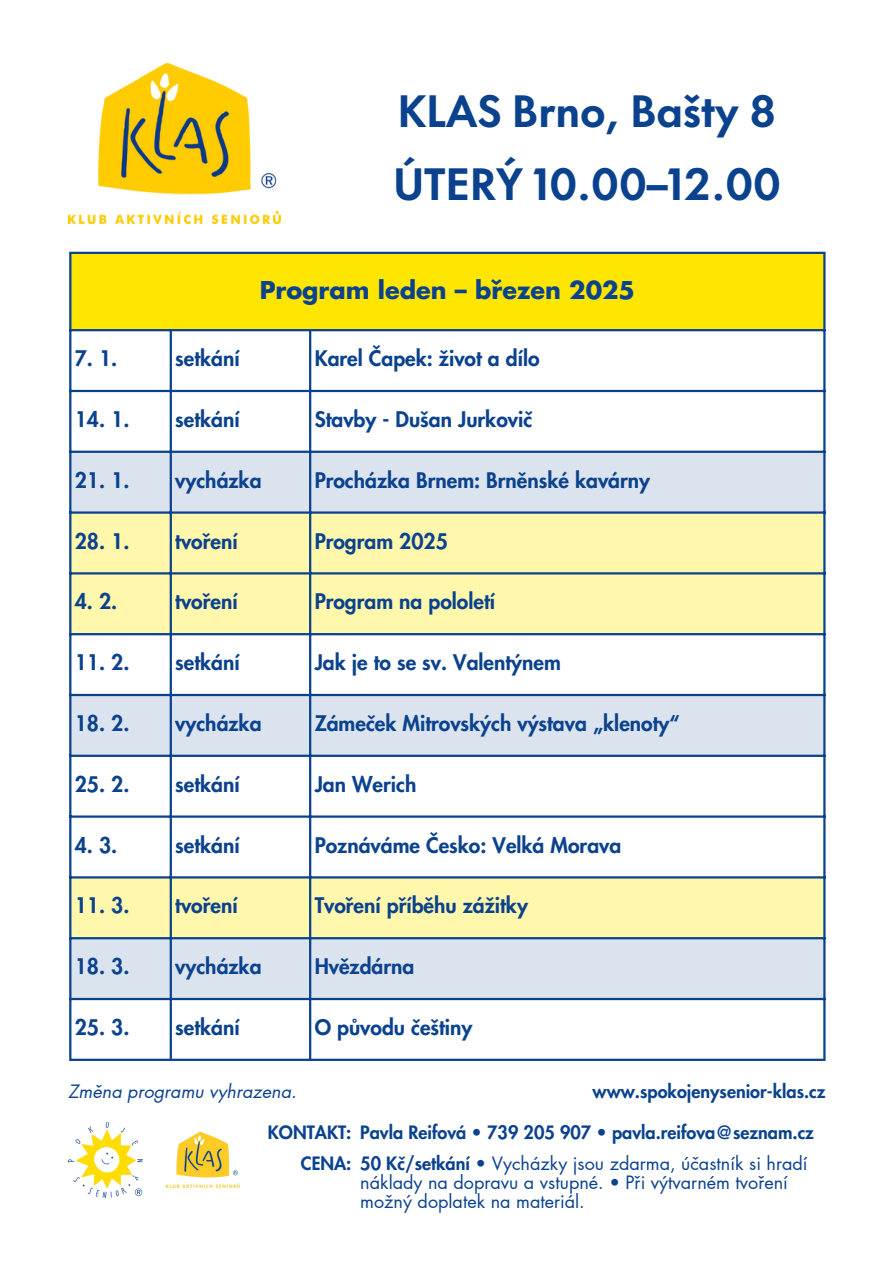
<style>
.page{position:relative;width:894px;height:1264px;background:#fff}
.page>*{position:absolute;margin:0;border:0;box-sizing:border-box;transform-origin:0 0}
.t1{font:700 42px/73.2px "Futura Now Headline";color:#0b428e}
.t2{font:700 24px "Futura LT Pro";color:#0b428e}
.t3{font:800 21px "Futura LT Pro";color:#0b428e}
.t4{font:18px/19.2px "Futura LT Pro";color:#0b428e}
.t5{font:800 18px "Futura LT Pro";color:#0b428e}
.t6{font:italic 18px "Futura LT Pro";color:#0b428e}
.s1{font-weight:800}
</style>
<div class="page">
<div style="left:70px;top:252px;width:754px;height:78px;background:#ffe600"></div>
<svg style="left:71px;top:331px;width:752px;height:119px"></svg>
<div style="left:71px;top:453px;width:752px;height:544px;background:#dbe3ee"></div>
<svg style="left:71px;top:513px;width:752px;height:424px"></svg>
<hr style="left:69px;top:254px;width:2px;height:804px;background:#0b428e">
<hr style="left:170px;top:331px;width:2px;height:727px;background:#0b428e">
<hr style="left:309px;top:331px;width:2px;height:727px;background:#0b428e">
<hr style="left:823px;top:254px;width:2px;height:804px;background:#0b428e">
<hr style="left:69px;top:252px;width:756px;height:2px;background:#0b428e">
<hr style="left:69px;top:329px;width:756px;height:2px;background:#0b428e">
<hr style="left:69px;top:390px;width:756px;height:2px;background:#0b428e">
<hr style="left:69px;top:450px;width:756px;height:3px;background:#0b428e">
<hr style="left:69px;top:511px;width:756px;height:2px;background:#0b428e">
<hr style="left:69px;top:572px;width:756px;height:2px;background:#0b428e">
<hr style="left:69px;top:633px;width:756px;height:2px;background:#0b428e">
<hr style="left:69px;top:694px;width:756px;height:2px;background:#0b428e">
<hr style="left:69px;top:754px;width:756px;height:3px;background:#0b428e">
<hr style="left:69px;top:815px;width:756px;height:2px;background:#0b428e">
<hr style="left:69px;top:876px;width:756px;height:2px;background:#0b428e">
<hr style="left:69px;top:937px;width:756px;height:2px;background:#0b428e">
<hr style="left:69px;top:997px;width:756px;height:3px;background:#0b428e">
<hr style="left:69px;top:1058px;width:756px;height:2px;background:#0b428e">
<img style="left:68px;top:64px;width:213px;height:160px">
<img style="left:68px;top:1122px;width:171px;height:74px">
<p class="t1" style="left:393px;top:75px;width:388px">KLAS Brno, Bašty 8<br>ÚTERÝ 10.00–12.00</p>
<p class="t2" style="left:259px;top:279px;width:377px">Program leden – březen 2025</p>
<h1 class="t3" style="left:75px;top:349px;width:44px">7. 1.</h1>
<p class="t3" style="left:175px;top:349px;width:66px">setkání</p>
<p class="t3" style="left:314px;top:349px;width:226px">Karel Čapek: život a dílo</p>
<p class="t3" style="left:75px;top:409px;width:56px">14. 1.</p>
<p class="t3" style="left:175px;top:409px;width:66px">setkání</p>
<p class="t3" style="left:314px;top:409px;width:219px">Stavby - Dušan Jurkovič</p>
<p class="t3" style="left:75px;top:470px;width:56px">21. 1.</p>
<p class="t3" style="left:175px;top:470px;width:88px">vycházka</p>
<p class="t3" style="left:314px;top:470px;width:337px">Procházka Brnem: Brněnské kavárny</p>
<p class="t3" style="left:75px;top:531px;width:56px">28. 1.</p>
<p class="t3" style="left:175px;top:531px;width:64px">tvoření</p>
<p class="t3" style="left:314px;top:531px;width:135px">Program 2025</p>
<p class="t3" style="left:75px;top:592px;width:44px">4. 2.</p>
<p class="t3" style="left:175px;top:592px;width:64px">tvoření</p>
<p class="t3" style="left:314px;top:592px;width:182px">Program na pololetí</p>
<p class="t3" style="left:75px;top:653px;width:56px">11. 2.</p>
<p class="t3" style="left:175px;top:653px;width:66px">setkání</p>
<p class="t3" style="left:314px;top:653px;width:247px">Jak je to se sv. Valentýnem</p>
<p class="t3" style="left:75px;top:713px;width:56px">18. 2.</p>
<p class="t3" style="left:175px;top:713px;width:88px">vycházka</p>
<p class="t3" style="left:314px;top:713px;width:366px">Zámeček Mitrovských výstava „klenoty“</p>
<p class="t3" style="left:75px;top:774px;width:56px">25. 2.</p>
<p class="t3" style="left:175px;top:774px;width:66px">setkání</p>
<p class="t3" style="left:314px;top:774px;width:103px">Jan Werich</p>
<p class="t3" style="left:75px;top:835px;width:44px">4. 3.</p>
<p class="t3" style="left:175px;top:835px;width:66px">setkání</p>
<p class="t3" style="left:314px;top:835px;width:308px">Poznáváme Česko: Velká Morava</p>
<p class="t3" style="left:75px;top:896px;width:56px">11. 3.</p>
<p class="t3" style="left:175px;top:896px;width:64px">tvoření</p>
<p class="t3" style="left:314px;top:896px;width:215px">Tvoření příběhu zážitky</p>
<p class="t3" style="left:75px;top:956px;width:56px">18. 3.</p>
<p class="t3" style="left:175px;top:956px;width:88px">vycházka</p>
<p class="t3" style="left:314px;top:956px;width:101px">Hvězdárna</p>
<p class="t3" style="left:75px;top:1017px;width:56px">25. 3.</p>
<p class="t3" style="left:175px;top:1017px;width:66px">setkání</p>
<p class="t3" style="left:314px;top:1017px;width:159px">O původu češtiny</p>
<p class="t6" style="left:68px;top:1082px;width:230px">Změna programu vyhrazena.</p>
<p class="t5" style="left:592px;top:1082px;width:234px">www.spokojenysenior-klas.cz</p>
<h3 class="t5" style="left:360px;top:1124px;width:455px">Pavla Reifová • 739 205 907 • pavla.reifova@seznam.cz</h3>
<p class="t4" style="left:360px;top:1154px;width:448px"><span class="s1">50 Kč/setkání</span> • Vycházky jsou zdarma, účastník si hradí náklady na dopravu a vstupné. • Při výtvarném tvoření možný doplatek na materiál.</p>
<h3 class="t5" style="left:268px;top:1124px;width:85px">KONTAKT:</h3>
<h2 class="t5" style="left:301px;top:1155px;width:52px">CENA:</h2>
</div>
